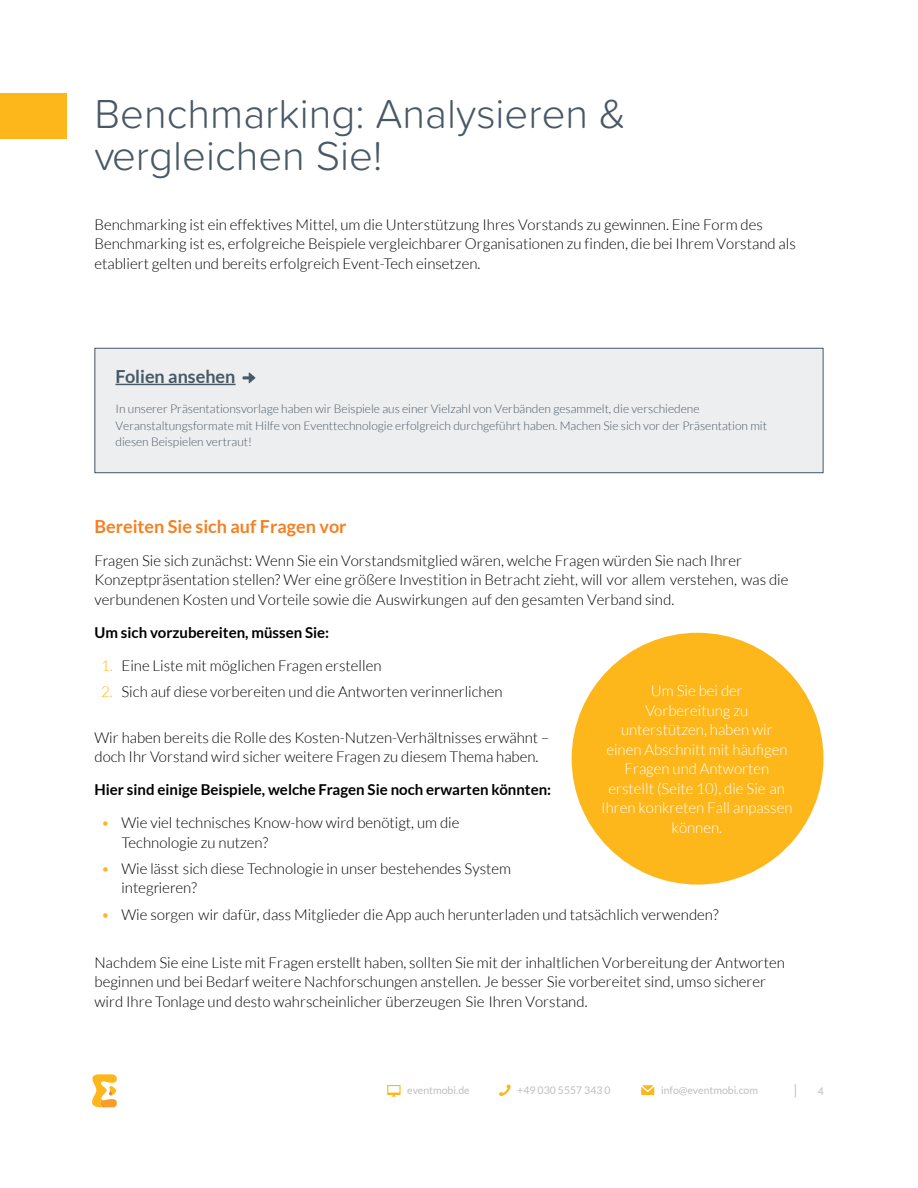
<style>
.page{position:relative;width:918px;height:1188px;background:#fff}
.page>*{position:absolute;margin:0;border:0;box-sizing:border-box;transform-origin:0 0}
.t1{font:300 42px/42.5px "Proxima Soft";color:#485865}
.t2{font:700 18px "Lato";color:#f58021}
.t3{font:700 18px "Lato";color:#485865}
.t4{font:300 15px/19.5px "Lato";color:#000}
.t5{font:300 15px/19.5px "Lato";color:#fff;text-align:center}
.t6{font:700 15px "Lato";color:#000}
.t7{font:300 12px/16.5px "Lato";color:#485865}
.t8{font:10.5px "Lato";color:#bcbec0}
.s1{color:#fdb71a}
</style>
<div class="page">
<svg style="left:499px;top:1084px;width:12px;height:12px"></svg>
<svg style="left:387px;top:1085px;width:14px;height:12px"></svg>
<svg style="left:641px;top:1085px;width:13px;height:10px"></svg>
<svg style="left:795px;top:1084px;width:1px;height:14px"></svg>
<svg style="left:92px;top:1074px;width:25px;height:33px"></svg>
<div style="left:0;top:93px;width:67px;height:45px;background:#fdb71a"></div>
<div style="left:95px;top:348px;width:728px;height:125px;background:#edeef0"></div>
<hr style="left:116px;top:384px;width:120px;height:1px;background:#485865">
<svg style="left:243px;top:372px;width:12px;height:12px"></svg>
<div style="left:94px;top:348px;width:730px;height:125px;border:1px solid #485865"></div>
<div style="left:572px;top:633px;width:251px;height:252px;background:#fdb71a;border-radius:50%"></div>
<h1 class="t1" style="left:94px;top:90px;width:533px">Benchmarking: Analysieren &amp; vergleichen Sie!</h1>
<p class="t4" style="left:94px;top:215px;width:703px">Benchmarking ist ein effektives Mittel, um die Unterstützung Ihres Vorstands zu gewinnen. Eine Form des<br>Benchmarking ist es, erfolgreiche Beispiele vergleichbarer Organisationen zu finden, die bei Ihrem Vorstand als etabliert gelten und bereits erfolgreich Event-Tech einsetzen.</p>
<p class="t3" style="left:116px;top:367px;width:121px">Folien ansehen</p>
<p class="t7" style="left:116px;top:401px;width:653px">In unserer Präsentationsvorlage haben wir Beispiele aus einer Vielzahl von Verbänden gesammelt, die verschiedene<br>Veranstaltungsformate mit Hilfe von Eventtechnologie erfolgreich durchgeführt haben. Machen Sie sich vor der Präsentation mit diesen Beispielen vertraut!</p>
<p class="t2" style="left:94px;top:516px;width:254px">Bereiten Sie sich auf Fragen vor</p>
<p class="t4" style="left:94px;top:550px;width:695px">Fragen Sie sich zunächst: Wenn Sie ein Vorstandsmitglied wären, welche Fragen würden Sie nach Ihrer<br>Konzeptpräsentation stellen? Wer eine größere Investition in Betracht zieht, will vor allem verstehen, was die verbundenen Kosten und Vorteile sowie die Auswirkungen auf den gesamten Verband sind.</p>
<p class="t6" style="left:95px;top:624px;width:236px">Um sich vorzubereiten, müssen Sie:</p>
<p class="t4" style="left:101px;top:656px;width:282px"><span class="s1">1.</span> Eine Liste mit möglichen Fragen erstellen</p>
<p class="t4" style="left:101px;top:682px;width:403px"><span class="s1">2.</span> Sich auf diese vorbereiten und die Antworten verinnerlichen</p>
<p class="t4" style="left:94px;top:728px;width:456px">Wir haben bereits die Rolle des Kosten-Nutzen-Verhältnisses erwähnt – doch Ihr Vorstand wird sicher weitere Fragen zu diesem Thema haben.</p>
<p class="t6" style="left:94px;top:781px;width:458px">Hier sind einige Beispiele, welche Fragen Sie noch erwarten könnten:</p>
<p class="t4" style="left:122px;top:813px;width:339px;text-indent:-20px"><span class="s1">•</span> Wie viel technisches Know-how wird benötigt, um die<br>Technologie zu nutzen?</p>
<p class="t4" style="left:122px;top:859px;width:391px;text-indent:-20px"><span class="s1">•</span> Wie lässt sich diese Technologie in unser bestehendes System integrieren?</p>
<p class="t4" style="left:101px;top:905px;width:619px"><span class="s1">•</span> Wie sorgen wir dafür, dass Mitglieder die App auch herunterladen und tatsächlich verwenden?</p>
<p class="t4" style="left:94px;top:952px;width:692px">Nachdem Sie eine Liste mit Fragen erstellt haben, sollten Sie mit der inhaltlichen Vorbereitung der Antworten beginnen und bei Bedarf weitere Nachforschungen anstellen. Je besser Sie vorbereitet sind, umso sicherer wird Ihre Tonlage und desto wahrscheinlicher überzeugen Sie Ihren Vorstand.</p>
<p class="t5" style="left:601px;top:681px;width:193px">Um Sie bei der<br>Vorbereitung zu unterstützen, haben wir<br>einen Abschnitt mit häufigen<br>Fragen und Antworten erstellt (Seite 10), die Sie an<br>Ihren konkreten Fall anpassen können.</p>
<p class="t8" style="left:407px;top:1085px;width:64px">eventmobi.de</p>
<p class="t8" style="left:517px;top:1085px;width:95px">+49 030 5557 343 0</p>
<p class="t8" style="left:661px;top:1085px;width:98px">info@eventmobi.com</p>
<p class="t8" style="left:818px;top:1085px;width:8px">4</p>
</div>
